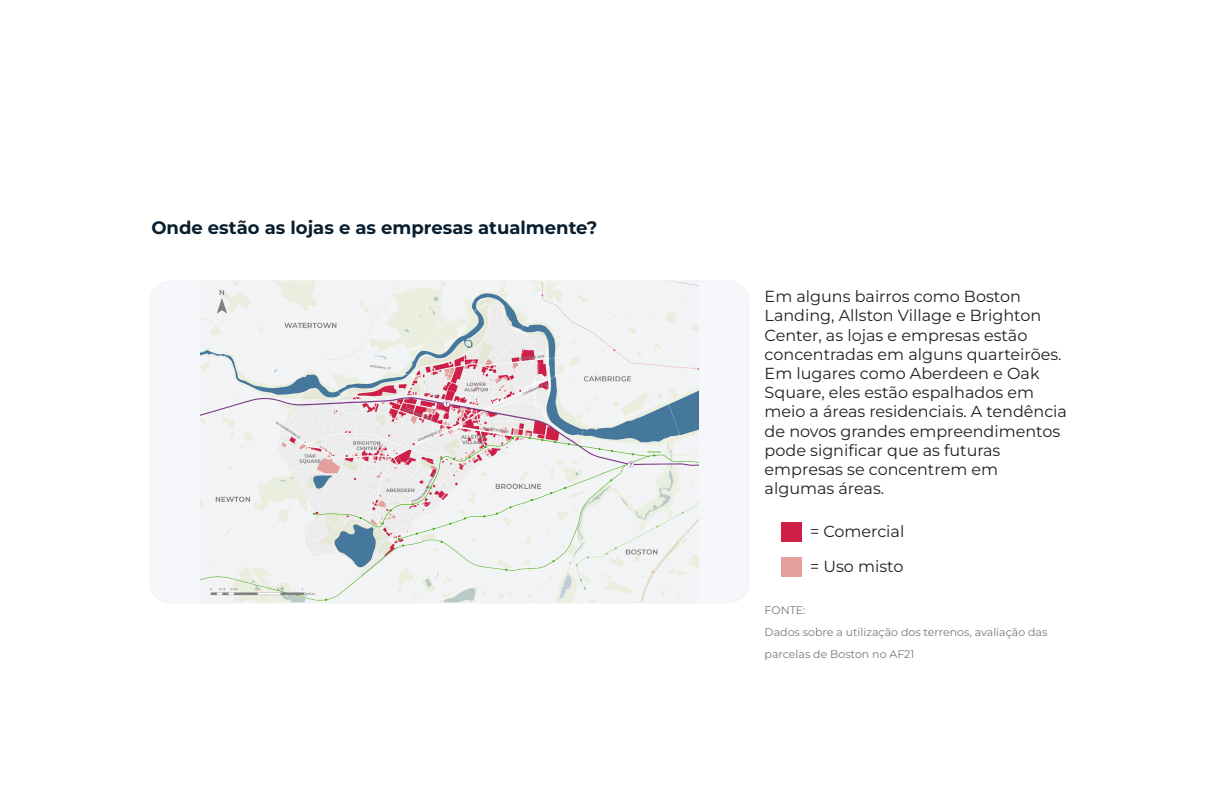
<style>
.page{position:relative;width:1224px;height:792px;background:#fff}
.page>*{position:absolute;margin:0;border:0;box-sizing:border-box;transform-origin:0 0}
.t1{font:700 18px "Montserrat";color:#091f2f}
.t2{font:16px/19.2px "Montserrat";color:#231f20}
.t3{font:11px/22px "Montserrat";color:#79797c}
</style>
<div class="page">
<div style="left:150px;top:281px;width:599px;height:322px;background:#f5f7fa;border-radius:21px"></div>
<img style="left:201px;top:282px;width:497px;height:319px">
<div style="left:781px;top:522px;width:20px;height:20px;background:#cf1f47"></div>
<div style="left:781px;top:557px;width:20px;height:20px;background:#e39f9d"></div>
<h2 class="t1" style="left:151px;top:215px;width:448px">Onde estão as lojas e as empresas atualmente?</h2>
<p class="t2" style="left:765px;top:286px;width:304px">Em alguns bairros como Boston<br>Landing, Allston Village e Brighton<br>Center, as lojas e empresas estão concentradas em alguns quarteirões.<br>Em lugares como Aberdeen e Oak<br>Square, eles estão espalhados em meio a áreas residenciais. A tendência de novos grandes empreendimentos pode significar que as futuras empresas se concentrem em algumas áreas.</p>
<p class="t2" style="left:810px;top:522px;width:96px">= Comercial</p>
<p class="t2" style="left:810px;top:557px;width:95px">= Uso misto</p>
<p class="t3" style="left:765px;top:599px;width:42px">FONTE:</p>
<p class="t3" style="left:765px;top:621px;width:284px">Dados sobre a utilização dos terrenos, avaliação das parcelas de Boston no AF21</p>
</div>
